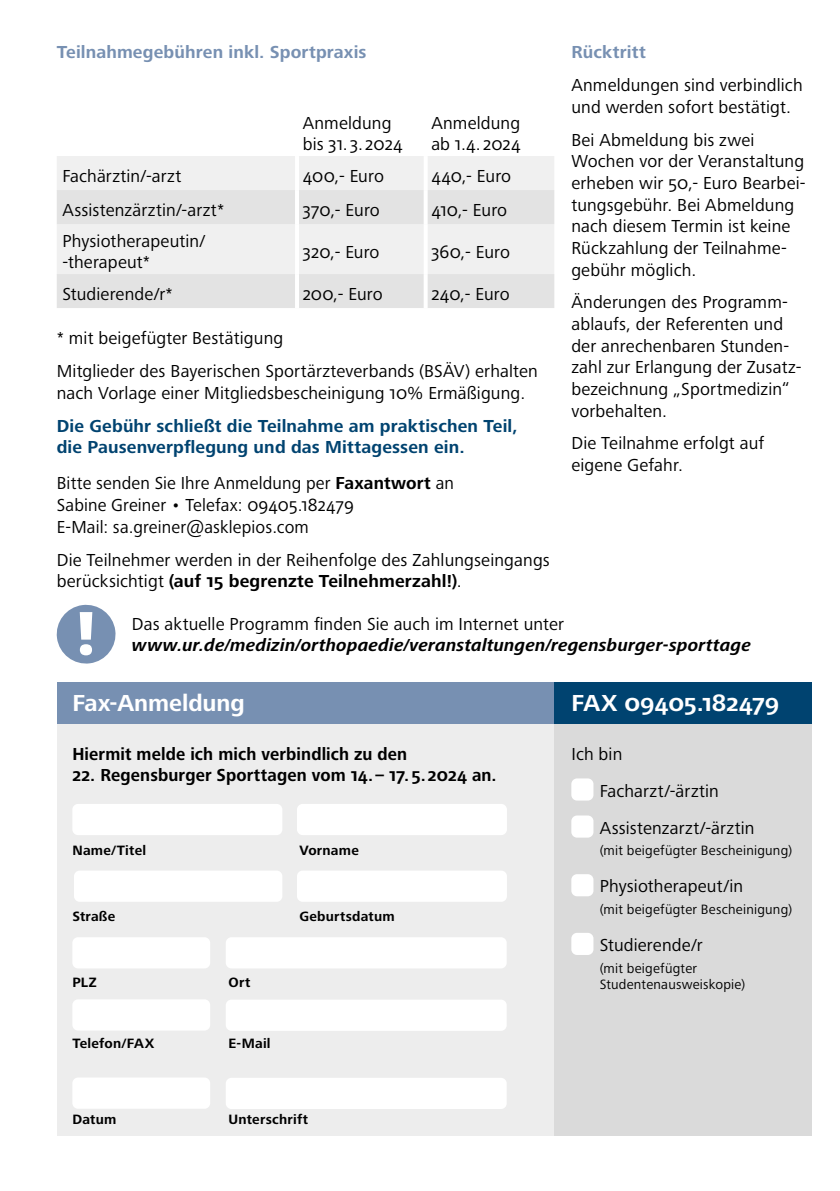
<style>
.page{position:relative;width:840px;height:1191px;background:#fff}
.page>*{position:absolute;margin:0;border:0;box-sizing:border-box;transform-origin:0 0}
.t1{font:700 24px "Frutiger Next LTW1 G";letter-spacing:-.005em;color:#fff}
.t2{font:18px/21.6px "Frutiger Next LTW1 G";letter-spacing:.01em;color:#000}
.t3{font:700 18px/21.6px "Frutiger Next LTW1 G";letter-spacing:.01em;color:#004370}
.t4{font:700 18px "Frutiger Next LTW1 G";letter-spacing:.005em;color:#000;scale:.95 1}
.t5{font:italic 700 18px "Frutiger Next LTW1 G";letter-spacing:.01em;color:#000}
.t6{font:700 18px "Frutiger Next LTW1 G";letter-spacing:.01em;color:#7790b2}
.t7{font:14px/16.8px "Frutiger Next LTW1 G";letter-spacing:.02em;color:#000}
.t8{font:700 14px "Frutiger Next LTW1 G";letter-spacing:.015em;color:#000}
.s1{font-weight:700}
</style>
<div class="page">
<div style="left:57px;top:723px;width:497px;height:412px;background:#ededed"></div>
<div style="left:554px;top:723px;width:257px;height:412px;background:#dadada"></div>
<div style="left:57px;top:682px;width:497px;height:41px;background:#7790b2"></div>
<div style="left:554px;top:682px;width:257px;height:41px;background:#004370"></div>
<div style="left:72px;top:804px;width:210px;height:31px;background:#fff;border-radius:6px"></div>
<div style="left:74px;top:870px;width:208px;height:31px;background:#fff;border-radius:6px"></div>
<div style="left:297px;top:870px;width:209px;height:31px;background:#fff;border-radius:6px"></div>
<div style="left:297px;top:804px;width:209px;height:31px;background:#fff;border-radius:6px"></div>
<div style="left:72px;top:937px;width:138px;height:31px;background:#fff;border-radius:6px"></div>
<div style="left:226px;top:937px;width:280px;height:31px;background:#fff;border-radius:6px"></div>
<div style="left:72px;top:999px;width:138px;height:31px;background:#fff;border-radius:6px"></div>
<div style="left:72px;top:1077px;width:138px;height:31px;background:#fff;border-radius:6px"></div>
<div style="left:226px;top:999px;width:280px;height:31px;background:#fff;border-radius:6px"></div>
<div style="left:226px;top:1077px;width:280px;height:32px;background:#fff;border-radius:6px"></div>
<div style="left:571px;top:778px;width:22px;height:22px;background:#fff;border-radius:6px"></div>
<div style="left:571px;top:815px;width:22px;height:22px;background:#fff;border-radius:6px"></div>
<div style="left:571px;top:874px;width:22px;height:22px;background:#fff;border-radius:6px"></div>
<div style="left:571px;top:933px;width:22px;height:22px;background:#fff;border-radius:6px"></div>
<div style="left:57px;top:156px;width:497px;height:34px;background:#f0f0f0"></div>
<svg style="left:57px;top:190px;width:497px;height:118px;fill:#e3e3e3"></svg>
<hr style="left:295px;top:156px;width:4px;height:34px;background:#fff">
<hr style="left:423px;top:156px;width:4px;height:34px;background:#fff">
<hr style="left:295px;top:190px;width:4px;height:34px;background:#fff">
<svg style="left:423px;top:190px;width:4px;height:34px"></svg>
<hr style="left:295px;top:224px;width:4px;height:50px;background:#fff">
<hr style="left:423px;top:224px;width:4px;height:50px;background:#fff">
<hr style="left:295px;top:274px;width:4px;height:34px;background:#fff">
<svg style="left:423px;top:274px;width:4px;height:34px"></svg>
<svg style="left:56px;top:604px;width:60px;height:60px"></svg>
<p class="t6" style="left:57px;top:42px;width:311px">Teilnahmegebühren inkl. Sportpraxis</p>
<p class="t2" style="left:302px;top:112px;width:101px">Anmeldung bis 31. 3. 2024</p>
<p class="t2" style="left:431px;top:112px;width:91px">Anmeldung ab 1.4. 2024</p>
<p class="t2" style="left:62px;top:165px;width:120px">Fachärztin/-arzt</p>
<p class="t2" style="left:302px;top:165px;width:83px">400,- Euro</p>
<p class="t2" style="left:431px;top:165px;width:81px">440,- Euro</p>
<p class="t2" style="left:62px;top:199px;width:163px">Assistenzärztin/-arzt*</p>
<p class="t2" style="left:302px;top:199px;width:79px">370,- Euro</p>
<p class="t2" style="left:431px;top:199px;width:77px">410,- Euro</p>
<p class="t2" style="left:62px;top:230px;width:144px">Physiotherapeutin/ -therapeut*</p>
<p class="t2" style="left:302px;top:241px;width:78px">320,- Euro</p>
<p class="t2" style="left:431px;top:241px;width:80px">360,- Euro</p>
<p class="t2" style="left:62px;top:283px;width:112px">Studierende/r*</p>
<p class="t2" style="left:302px;top:283px;width:81px">200,- Euro</p>
<p class="t2" style="left:431px;top:283px;width:80px">240,- Euro</p>
<p class="t2" style="left:57px;top:322px;width:482px;line-height:33px">* mit beigefügter Bestätigung<br>Mitglieder des Bayerischen Sportärzteverbands (BSÄV) erhalten</p>
<p class="t2" style="left:57px;top:383px;width:470px">nach Vorlage einer Mitgliedsbescheinigung 10% Ermäßigung.</p>
<p class="t3" style="left:57px;top:415px;width:462px">Die Gebühr schließt die Teilnahme am praktischen Teil, die Pausenverpflegung und das Mittagessen ein.</p>
<p class="t2" style="left:57px;top:473px;width:398px">Bitte senden Sie Ihre Anmeldung per <span class="s1">Faxantwort</span> an<br>Sabine Greiner • Telefax: 09405.182479<br>E-Mail: sa.greiner@asklepios.com</p>
<p class="t2" style="left:57px;top:549px;width:494px">Die Teilnehmer werden in der Reihenfolge des Zahlungseingangs berücksichtigt <span class="s1">(auf 15 begrenzte Teilnehmerzahl!)</span>.</p>
<p class="t6" style="left:571px;top:42px;width:76px">Rücktritt</p>
<p class="t2" style="left:571px;top:75px;width:233px">Anmeldungen sind verbindlich und werden sofort bestätigt.</p>
<p class="t2" style="left:571px;top:130px;width:236px">Bei Abmeldung bis zwei<br>Wochen vor der Veranstaltung erheben wir 50,- Euro Bearbei&shy;tungsgebühr. Bei Abmeldung nach diesem Termin ist keine<br>Rückzahlung der Teilnahme&shy;gebühr möglich.</p>
<p class="t2" style="left:571px;top:292px;width:231px">Änderungen des Programm&shy;ablaufs, der Referenten und der anrechenbaren Stunden&shy;zahl zur Erlangung der Zusatz&shy;bezeichnung „Sportmedizin“ vorbehalten.</p>
<p class="t2" style="left:571px;top:433px;width:194px">Die Teilnahme erfolgt auf eigene Gefahr.</p>
<p class="t2" style="left:132px;top:613px;width:433px">Das aktuelle Programm finden Sie auch im Internet unter</p>
<p class="t5" style="left:132px;top:635px;width:620px">www.ur.de/medizin/orthopaedie/veranstaltungen/regensburger-sporttage</p>
<h1 class="t1" style="left:72px;top:689px;width:174px">Fax-Anmeldung</h1>
<h1 class="t1" style="left:571px;top:689px;width:209px">FAX 09405.182479</h1>
<p class="t4" style="left:72px;top:743px;width:354px">Hiermit melde ich mich verbindlich zu den</p>
<p class="t4" style="left:72px;top:765px;width:448px">22. Regensburger Sporttagen vom 14.– 17.5.2024 an.</p>
<p class="t8" style="left:72px;top:842px;width:75px">Name/Titel</p>
<p class="t8" style="left:299px;top:842px;width:61px">Vorname</p>
<p class="t8" style="left:72px;top:908px;width:44px">Straße</p>
<p class="t8" style="left:299px;top:908px;width:97px">Geburtsdatum</p>
<p class="t8" style="left:72px;top:974px;width:26px">PLZ</p>
<p class="t8" style="left:228px;top:974px;width:23px">Ort</p>
<p class="t8" style="left:72px;top:1035px;width:83px">Telefon/FAX</p>
<p class="t8" style="left:228px;top:1035px;width:44px">E-Mail</p>
<p class="t8" style="left:72px;top:1111px;width:45px">Datum</p>
<p class="t8" style="left:228px;top:1111px;width:81px">Unterschrift</p>
<p class="t2" style="left:599px;top:735px;width:156px;line-height:37px;text-indent:-28px">Ich bin<br>Facharzt/-ärztin<br>Assistenzarzt/-ärztin</p>
<p class="t7" style="left:599px;top:842px;width:194px">(mit beigefügter Bescheinigung)</p>
<p class="t2" style="left:599px;top:876px;width:145px">Physiotherapeut/in</p>
<p class="t7" style="left:599px;top:901px;width:194px">(mit beigefügter Bescheinigung)</p>
<p class="t2" style="left:599px;top:934px;width:104px">Studierende/r</p>
<p class="t7" style="left:599px;top:960px;width:147px">(mit beigefügter<br>Studentenausweiskopie)</p>
</div>
